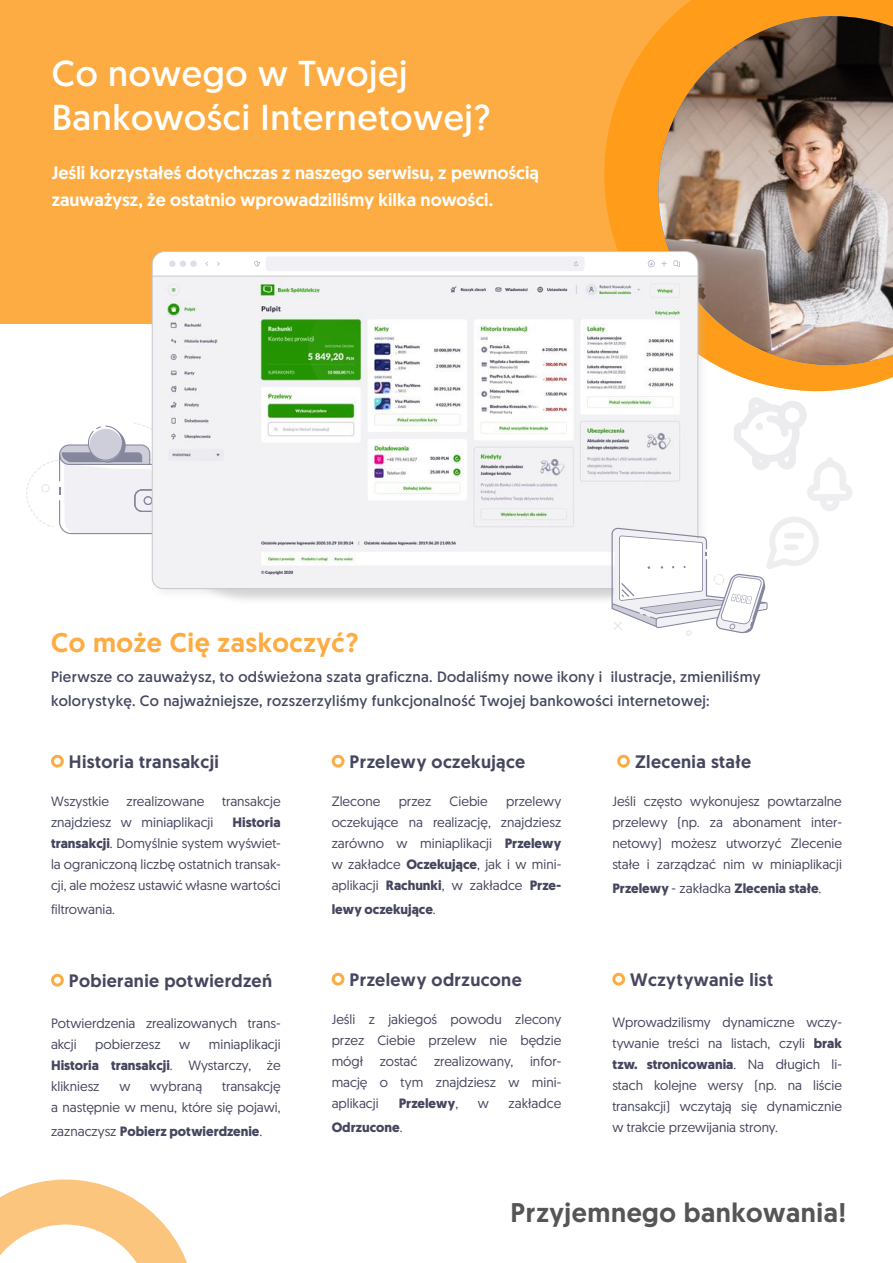
<style>
.page{position:relative;width:893px;height:1263px;background:#fff}
.page>*{position:absolute;margin:0;border:0;box-sizing:border-box;transform-origin:0 0}
.t1{font:36px/44.4px "Geomanist";letter-spacing:.02em;color:#fff}
.t2{font:500 27px "Geomanist";letter-spacing:.02em;color:#565555}
.t3{font:500 27px "Geomanist";letter-spacing:.02em;color:#fcac42}
.t4{font:500 18px "Geomanist";letter-spacing:.02em;color:#46475f}
.t5{font:500 18px/27px "Geomanist";color:#fff}
.t6{font:15px/24px "Geomanist";letter-spacing:.02em;color:#444760}
.t7{font:13.5px/21px "Geomanist";color:#46475f;text-align:justify}
.t8{font:700 13.5px "Geomanist";color:#46475f}
.s1{font-weight:700}
.s2{font-weight:400}
</style>
<div class="page">
<svg style="left:26px;top:423px;width:124px;height:111px"></svg>
<div style="left:0;top:0;width:893px;height:323px;background:#fcac42"></div>
<svg style="left:604px;top:0;width:289px;height:391px"></svg>
<img style="left:658px;top:16px;width:235px;height:349px">
<div style="left:150px;top:249px;width:559px;height:351px;background:#c6c6c4;opacity:.25"></div>
<div style="left:150px;top:249px;width:559px;height:39px;background:#c6c6c4;opacity:.25"></div>
<svg style="left:152px;top:251px;width:546px;height:24px;background:#f6f6f7"></svg>
<svg style="left:151px;top:275px;width:548px;height:314px"></svg>
<svg style="left:0;top:1179px;width:187px;height:84px"></svg>
<div style="left:51px;top:755px;width:13px;height:12px;border:3px solid #fcac42;border-radius:50%"></div>
<div style="left:51px;top:974px;width:13px;height:12px;border:3px solid #fcac42;border-radius:50%"></div>
<div style="left:332px;top:755px;width:12px;height:12px;border:3px solid #fcac42;border-radius:50%"></div>
<div style="left:332px;top:973px;width:12px;height:12px;border:3px solid #fcac42;border-radius:50%"></div>
<div style="left:617px;top:755px;width:13px;height:12px;border:3px solid #fcac42;border-radius:50%"></div>
<div style="left:612px;top:973px;width:13px;height:12px;border:3px solid #fcac42;border-radius:50%"></div>
<svg style="left:611px;top:397px;width:241px;height:239px"></svg>
<h1 class="t1" style="left:52px;top:50px;width:440px">Co nowego w Twojej<br>Bankowości Internetowej?</h1>
<h3 class="t5" style="left:52px;top:159px;width:489px">Jeśli korzystałeś dotychczas z naszego serwisu, z pewnością zauważysz, że ostatnio wprowadziliśmy kilka nowości.</h3>
<h2 class="t3" style="left:51px;top:624px;width:309px">Co może Cię zaskoczyć?</h2>
<p class="t6" style="left:51px;top:664px;width:711px">Pierwsze co zauważysz, to odświeżona szata graficzna. Dodaliśmy nowe ikony i ilustracje, zmieniliśmy kolorystykę. Co najważniejsze, rozszerzyliśmy funkcjonalność Twojej bankowości internetowej:</p>
<h3 class="t4" style="left:69px;top:749px;width:151px">Historia transakcji</h3>
<p class="t7" style="left:51px;top:790px;width:60px">Wszystkie</p>
<p class="t7" style="left:127px;top:790px;width:79px">zrealizowane</p>
<p class="t7" style="left:222px;top:790px;width:60px">transakcje</p>
<p class="t7" style="left:51px;top:811px;width:164px">znajdziesz w miniaplikacji</p>
<p class="t7" style="left:51px;top:811px;width:231px;text-indent:182px"><span class="s1">Historia transakcji</span>. Domyślnie system wyświet&shy;la ograniczoną liczbę ostatnich transak&shy;cji, ale możesz ustawić własne wartości</p>
<p class="t7" style="left:51px;top:898px;width:66px">filtrowania.</p>
<h3 class="t4" style="left:69px;top:968px;width:205px">Pobieranie potwierdzeń</h3>
<p class="t7" style="left:51px;top:1012px;width:231px">Potwierdzenia zrealizowanych trans&shy;akcji</p>
<p class="t7" style="left:51px;top:1033px;width:231px;text-indent:158px">miniaplikacji <span class="s1">Historia transakcji</span>. Wystarczy, że klikniesz</p>
<p class="t7" style="left:95px;top:1033px;width:67px">pobierzesz</p>
<p class="t7" style="left:179px;top:1033px;width:13px">w</p>
<p class="t7" style="left:51px;top:1075px;width:231px;text-align:right">transakcję<br>a następnie w menu, które się pojawi,</p>
<p class="t8" style="left:51px;top:1122px;width:213px"><span class="s2">zaznaczysz</span> Pobierz potwierdzenie<span class="s2">.</span></p>
<p class="t7" style="left:119px;top:1075px;width:13px">w</p>
<p class="t7" style="left:150px;top:1075px;width:54px">wybraną</p>
<h3 class="t4" style="left:350px;top:749px;width:177px">Przelewy oczekujące</h3>
<p class="t7" style="left:332px;top:790px;width:50px">Zlecone</p>
<p class="t7" style="left:399px;top:790px;width:34px">przez</p>
<p class="t7" style="left:450px;top:790px;width:40px">Ciebie</p>
<p class="t7" style="left:332px;top:790px;width:231px;text-indent:174px">przelewy oczekujące na realizację, znajdziesz zarówno w miniaplikacji <span class="s1">Przelewy </span>w zakładce <span class="s1">Oczekujące</span>, jak i w mini&shy;aplikacji <span class="s1">Rachunki</span>, w zakładce <span class="s1">Prze-</span></p>
<p class="t8" style="left:332px;top:900px;width:106px">lewy oczekujące<span class="s2">.</span></p>
<h3 class="t4" style="left:350px;top:967px;width:174px">Przelewy odrzucone</h3>
<p class="t7" style="left:332px;top:1008px;width:231px">Jeśli z jakiegoś powodu zlecony przez Ciebie przelew nie będzie mógł zostać zrealizowany, infor&shy;mację o tym znajdziesz w mini&shy;aplikacji</p>
<p class="t8" style="left:399px;top:1094px;width:61px">Przelewy<span class="s2">,</span></p>
<p class="t7" style="left:478px;top:1092px;width:13px">w</p>
<p class="t7" style="left:509px;top:1092px;width:54px">zakładce</p>
<p class="t8" style="left:332px;top:1118px;width:72px">Odrzucone<span class="s2">.</span></p>
<h3 class="t4" style="left:635px;top:749px;width:118px">Zlecenia stałe</h3>
<p class="t7" style="left:612px;top:790px;width:231px">Jeśli często wykonujesz powtarzalne przelewy (np. za abonament inter&shy;netowy) możesz utworzyć Zlecenie stałe i zarządzać nim w miniaplikacji</p>
<p class="t8" style="left:612px;top:879px;width:211px">Przelewy <span class="s2">- zakładka</span> Zlecenia stałe<span class="s2">.</span></p>
<h3 class="t4" style="left:630px;top:967px;width:144px">Wczytywanie list</h3>
<p class="t7" style="left:612px;top:1011px;width:231px">Wprowadzilismy dynamiczne wczy&shy;tywanie treści na listach, czyli <span class="s1">brak tzw. stronicowania</span>. Na długich li&shy;stach kolejne wersy (np. na liście transakcji) wczytają się dynamicznie w trakcie przewijania strony.</p>
<h2 class="t2" style="left:511px;top:1194px;width:337px">Przyjemnego bankowania!</h2>
</div>
